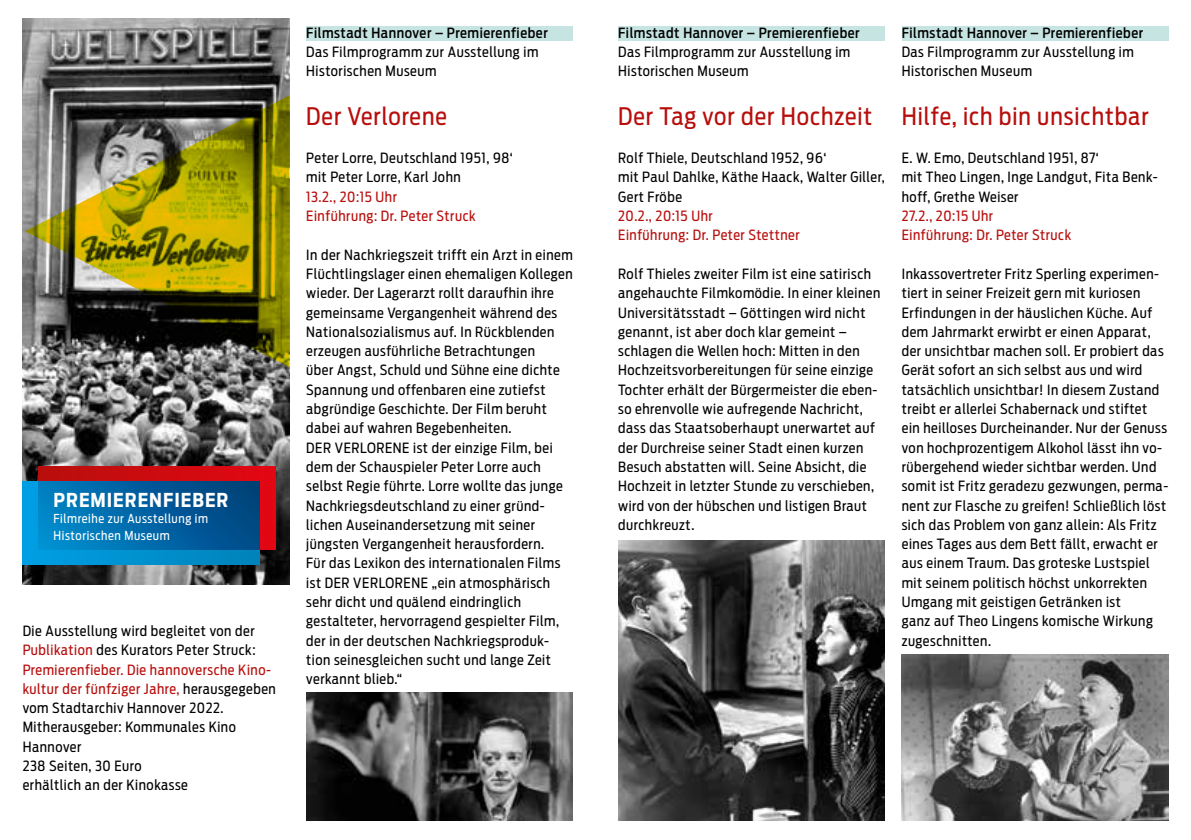
<style>
.page{position:relative;width:1191px;height:840px;background:#fff}
.page>*{position:absolute;margin:0;border:0;box-sizing:border-box;transform-origin:0 0}
.t1{font:24px "Antenna Cond";letter-spacing:.04em;color:#b70e0c}
.t2{font:700 19px "Antenna Cond";letter-spacing:.05em;color:#fff}
.t3{font:14px/19.2px "Antenna Cond";letter-spacing:.04em;color:#000}
.t4{font:14px/19.2px "Antenna Cond";letter-spacing:.04em;color:#b70e0c}
.t5{font:500 14px "Antenna Cond";letter-spacing:.04em;color:#000}
.t6{font:12.2px/16.4px "Antenna Cond";letter-spacing:.05em;color:#fff}
.s1{color:#b70e0c}
</style>
<div class="page">
<div style="left:306px;top:27px;width:267px;height:14px;background:#c6e4e1"></div>
<div style="left:618px;top:27px;width:266px;height:14px;background:#c6e4e1"></div>
<div style="left:901px;top:27px;width:267px;height:14px;background:#c6e4e1"></div>
<img style="left:23px;top:18px;width:266px;height:566px">
<svg style="left:25px;top:95px;width:264px;height:272px;background:#787331"></svg>
<svg style="left:23px;top:481px;width:237px;height:83px;background:#0092d1"></svg>
<div style="left:38px;top:466px;width:237px;height:83px;background:linear-gradient(to right,#b70f0c,#e30713)"></div>
<div style="left:38px;top:481px;width:222px;height:68px;background:linear-gradient(to right,#0087ca,#00417d)"></div>
<img style="left:306px;top:692px;width:267px;height:128px">
<img style="left:618px;top:540px;width:266px;height:280px">
<img style="left:901px;top:654px;width:267px;height:166px">
<h2 class="t2" style="left:54px;top:488px;width:176px">PREMIERENFIEBER</h2>
<p class="t6" style="left:54px;top:510px;width:156px">Filmreihe zur Ausstellung im<br>Historischen Museum</p>
<p class="t3" style="left:23px;top:621px;width:255px">Die Ausstellung wird begleitet von der<br><span class="s1">Publikation</span> des Kurators Peter Struck:<br><span class="s1">Premierenfieber. Die hannoversche Kino&shy;kultur der fünfziger Jahre,</span> herausgegeben vom Stadtarchiv Hannover 2022.<br>Mitherausgeber: Kommunales Kino<br>Hannover<br>238 Seiten, 30 Euro<br>erhältlich an der Kinokasse</p>
<p class="t5" style="left:306px;top:24px;width:243px">Filmstadt Hannover – Premierenfieber</p>
<p class="t3" style="left:306px;top:42px;width:233px">Das Filmprogramm zur Ausstellung im<br>Historischen Museum</p>
<h1 class="t1" style="left:306px;top:102px;width:142px">Der Verlorene</h1>
<p class="t3" style="left:306px;top:148px;width:208px">Peter Lorre, Deutschland 1951, 98‘ mit Peter Lorre, Karl John</p>
<p class="t4" style="left:306px;top:187px;width:171px">13.2., 20:15 Uhr<br>Einführung: Dr. Peter Struck</p>
<p class="t3" style="left:306px;top:245px;width:268px">In der Nachkriegszeit trifft ein Arzt in einem Flüchtlingslager einen ehemaligen Kollegen wieder. Der Lagerarzt rollt daraufhin ihre gemeinsame Vergangenheit während des Nationalsozialismus auf. In Rückblenden erzeugen ausführliche Betrachtungen<br>über Angst, Schuld und Sühne eine dichte Spannung und offenbaren eine zutiefst abgründige Geschichte. Der Film beruht dabei auf wahren Begebenheiten.<br>DER VERLORENE ist der einzige Film, bei dem der Schauspieler Peter Lorre auch selbst Regie führte. Lorre wollte das junge Nachkriegsdeutschland zu einer gründ&shy;lichen Auseinandersetzung mit seiner jüngsten Vergangenheit herausfordern.<br>Für das Lexikon des internationalen Films ist DER VERLORENE „ein atmosphärisch sehr dicht und quälend eindringlich gestalteter, hervorragend gespielter Film, der in der deutschen Nachkriegsproduk&shy;tion seinesgleichen sucht und lange Zeit verkannt blieb.“</p>
<p class="t5" style="left:618px;top:24px;width:243px">Filmstadt Hannover – Premierenfieber</p>
<p class="t3" style="left:618px;top:42px;width:233px">Das Filmprogramm zur Ausstellung im<br>Historischen Museum</p>
<h1 class="t1" style="left:618px;top:102px;width:256px">Der Tag vor der Hochzeit</h1>
<p class="t3" style="left:618px;top:148px;width:268px">Rolf Thiele, Deutschland 1952, 96‘<br>mit Paul Dahlke, Käthe Haack, Walter Giller,<br>Gert Fröbe</p>
<p class="t4" style="left:618px;top:206px;width:183px">20.2., 20:15 Uhr<br>Einführung: Dr. Peter Stettner</p>
<p class="t3" style="left:618px;top:264px;width:264px">Rolf Thieles zweiter Film ist eine satirisch angehauchte Filmkomödie. In einer kleinen Universitätsstadt – Göttingen wird nicht genannt, ist aber doch klar gemeint – schlagen die Wellen hoch: Mitten in den Hochzeitsvorbereitungen für seine einzige Tochter erhält der Bürgermeister die eben&shy;so ehrenvolle wie aufregende Nachricht, dass das Staatsoberhaupt unerwartet auf der Durchreise seiner Stadt einen kurzen Besuch abstatten will. Seine Absicht, die Hochzeit in letzter Stunde zu verschieben, wird von der hübschen und listigen Braut durchkreuzt.</p>
<p class="t5" style="left:901px;top:24px;width:243px">Filmstadt Hannover – Premierenfieber</p>
<p class="t3" style="left:901px;top:42px;width:233px">Das Filmprogramm zur Ausstellung im<br>Historischen Museum</p>
<h1 class="t1" style="left:901px;top:102px;width:248px">Hilfe, ich bin unsichtbar</h1>
<p class="t3" style="left:901px;top:148px;width:257px">E. W. Emo, Deutschland 1951, 87‘<br>mit Theo Lingen, Inge Landgut, Fita Benk&shy;hoff, Grethe Weiser</p>
<p class="t4" style="left:901px;top:206px;width:171px">27.2., 20:15 Uhr<br>Einführung: Dr. Peter Struck</p>
<p class="t3" style="left:901px;top:264px;width:268px">Inkassovertreter Fritz Sperling experimen&shy;tiert in seiner Freizeit gern mit kuriosen Erfindungen in der häuslichen Küche. Auf dem Jahrmarkt erwirbt er einen Apparat, der unsichtbar machen soll. Er probiert das Gerät sofort an sich selbst aus und wird tatsächlich unsichtbar! In diesem Zustand treibt er allerlei Schabernack und stiftet ein heilloses Durcheinander. Nur der Genuss von hochprozentigem Alkohol lässt ihn vo&shy;rübergehend wieder sichtbar werden. Und somit ist Fritz geradezu gezwungen, perma&shy;nent zur Flasche zu greifen! Schließlich löst sich das Problem von ganz allein: Als Fritz eines Tages aus dem Bett fällt, erwacht er aus einem Traum. Das groteske Lustspiel mit seinem politisch höchst unkorrekten Umgang mit geistigen Getränken ist<br>ganz auf Theo Lingens komische Wirkung zugeschnitten.</p>
</div>
